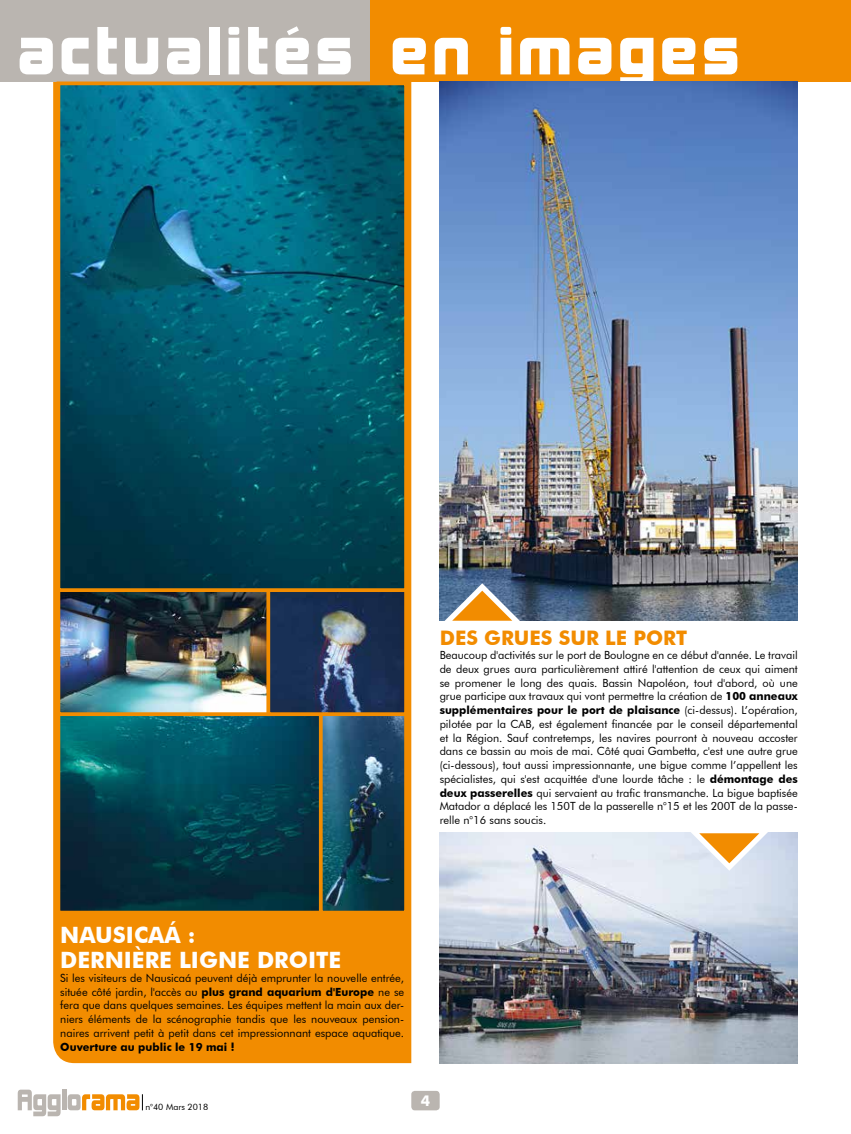
<style>
.page{position:relative;width:851px;height:1134px;background:#fff}
.page>*{position:absolute;margin:0;border:0;box-sizing:border-box;transform-origin:0 0}
.t1{font:62.5px "Kimberley";letter-spacing:.08em;color:#fff}
.t2{font:700 22.5px/25px "Futura BT";color:#fff}
.t3{font:700 20px "Futura BT";color:#f28c00}
.t4{font:700 15px "Futura BT";color:#fff}
.t5{font:11.25px/13.8px "Futura BT";color:#000;text-align:justify}
.t6{font:700 11.25px "Futura BT";color:#000}
.t7{font:8.75px "Futura BT";color:#000}
.s1{font-weight:700}
</style>
<div class="page">
<div style="left:411px;top:1091px;width:28px;height:19px;background:#bab5b0;border-radius:4px"></div>
<svg style="left:18px;top:1089px;width:43px;height:27px"></svg>
<hr style="left:62px;top:1089px;width:4px;height:21px;background:#bab5b0">
<svg style="left:68px;top:1094px;width:75px;height:16px"></svg>
<div style="left:53px;top:81px;width:358px;height:982px;background:#f28c00"></div>
<div style="left:0;top:0;width:850px;height:81px;background:#f28c00"></div>
<div style="left:0;top:0;width:370px;height:81px;background:#bab5b0"></div>
<img style="left:439px;top:81px;width:358px;height:540px">
<img style="left:439px;top:832px;width:358px;height:231px">
<svg style="left:439px;top:583px;width:85px;height:38px;background:#978c79"></svg>
<svg style="left:686px;top:832px;width:85px;height:39px"></svg>
<img style="left:55px;top:594px;width:355px;height:322px">
<svg style="left:55px;top:81px;width:355px;height:513px;background:#0e5967"></svg>
<h1 class="t1" style="left:18px;top:16px;width:723px">actualités en images</h1>
<h3 class="t3" style="left:439px;top:626px;width:249px">DES GRUES SUR LE PORT</h3>
<p class="t5" style="left:439px;top:648px;width:359px">Beaucoup d'activités sur le port de Boulogne en ce début d'année. Le travail de deux grues aura particulièrement attiré l'attention de ceux qui aiment se promener le long des quais. Bassin Napoléon, tout d'abord, où une grue participe aux travaux qui vont permettre la création de <span class="s1">100 anneaux supplémentaires pour le port de plaisance</span> (ci-dessus). L’opération, pilotée par la CAB, est également financée par le conseil départemental et la Région. Sauf contretemps, les navires pourront à nouveau accoster dans ce bassin au mois de mai. Côté quai Gambetta, c'est une autre grue (ci-dessous), tout aussi impressionnante, une bigue comme l’appellent les spécialistes, qui s'est acquittée d'une lourde tâche : le <span class="s1">démontage des deux passerelles</span> qui servaient au trafic transmanche. La bigue baptisée Matador a déplacé les 150T de la passerelle n°15 et les 200T de la passe&shy;relle n°16 sans soucis.</p>
<h2 class="t2" style="left:60px;top:922px;width:282px">NAUSICAÁ :<br>DERNIÈRE LIGNE DROITE</h2>
<p class="t5" style="left:60px;top:971px;width:345px">Si les visiteurs de Nausicaá peuvent déjà emprunter la nouvelle entrée, située côté jardin, l'accès au <span class="s1">plus grand aquarium d'Europe</span> ne se fera que dans quelques semaines. Les équipes mettent la main aux der&shy;niers éléments de la scénographie tandis que les nouveaux pension&shy;naires arrivent petit à petit dans cet impressionnant espace aquatique.</p>
<p class="t6" style="left:60px;top:1040px;width:176px">Ouverture au public le 19 mai !</p>
<p class="t7" style="left:145px;top:1102px;width:64px">n°40 Mars 2018</p>
<h3 class="t4" style="left:421px;top:1092px;width:11px">4</h3>
</div>
